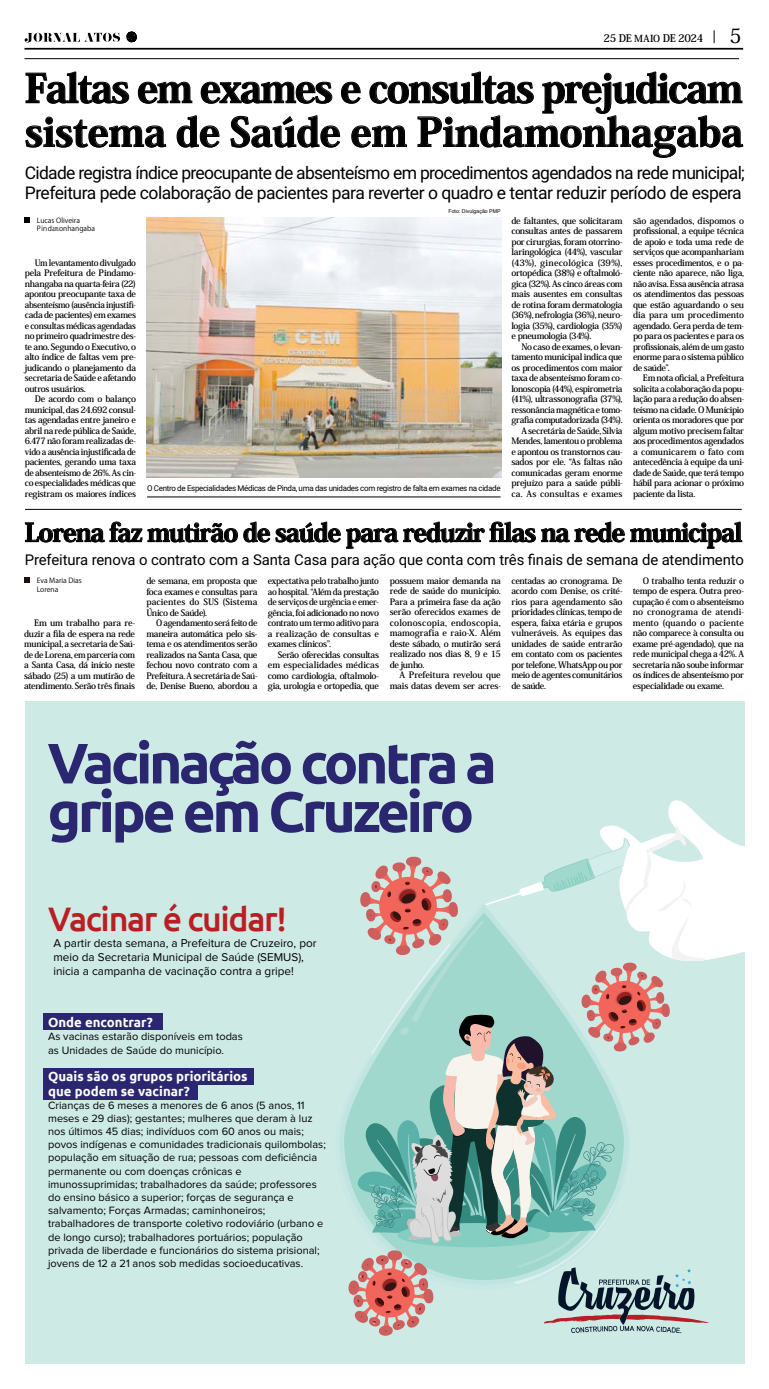
<style>
.page{position:relative;width:769px;height:1389px;background:#fff}
.page>*{position:absolute;margin:0;border:0;box-sizing:border-box;transform-origin:0 0}
.t1{font:700 56.88px/48.6px "Ubuntu";letter-spacing:-.06em;color:#2a2770}
.t2{font:800 39.38px/43.8px "Koz Min Pro";letter-spacing:-.04em;color:#000}
.t3{font:500 33.95px "Ubuntu";letter-spacing:-.04em;color:#ba1e24}
.t4{font:800 25.11px "Koz Min Pro";letter-spacing:-.04em;color:#000}
.t5{font:500 19.69px "Koz Min Pro";color:#000}
.t6{font:17.5px/20.1px "Roboto";letter-spacing:-.04em;color:#000}
.t7{font:14.88px "Roboto";letter-spacing:-.01em;color:#000}
.t8{font:700 13.21px/14.3px "Ubuntu";color:#fff}
.t9{font:11.72px/14.1px "Proxima Nova";color:#000}
.t10{font:11.03px/13.2px "Proxima Nova";color:#000}
.t11{font:700 10.5px "Koz Min Pro";letter-spacing:-.04em;color:#000}
.t12{font:700 8.75px/10.5px "Koz Min Pro";letter-spacing:-.035em;color:#000;text-align:justify}
.t13{font:700 8.75px/10.5px "Koz Min Pro";letter-spacing:-.035em;color:#000;text-align:justify;scale:.96 1}
.t14{font:700 8.75px/10.5px "Koz Min Pro";letter-spacing:-.015em;color:#000;text-align:right}
.t15{font:7.96px "Roboto";letter-spacing:-.04em;color:#000}
.t16{font:7px/8.8px "Koz Go Pro";color:#000}
.t17{font:5.25px "Arial";color:#000}
.s1{font-size:9.62px}
</style>
<div class="page">
<svg style="left:25px;top:33px;width:95px;height:10px"></svg>
<svg style="left:126px;top:31px;width:11px;height:11px"></svg>
<svg style="left:714px;top:30px;width:1px;height:13px"></svg>
<hr style="left:24px;top:48px;width:719px;height:2px;background:#000">
<hr style="left:24px;top:59px;width:715px;height:1px;background:#000">
<div style="left:25px;top:701px;width:719px;height:663px;background:#cdeae5"></div>
<svg style="left:340px;top:1105px;width:8px;height:82px"></svg>
<svg style="left:348px;top:800px;width:396px;height:536px"></svg>
<div style="left:43px;top:1014px;width:120px;height:16px;background:#2a2770"></div>
<div style="left:43px;top:1068px;width:211px;height:16px;background:#2a2770"></div>
<div style="left:43px;top:1083px;width:154px;height:16px;background:#2a2770"></div>
<svg style="left:26px;top:72px;width:717px;height:85px"></svg>
<svg style="left:25px;top:217px;width:5px;height:5px"></svg>
<hr style="left:147px;top:497px;width:354px;height:1px;background:#000">
<img style="left:147px;top:217px;width:354px;height:261px">
<hr style="left:25px;top:509px;width:717px;height:1px;background:#000">
<svg style="left:25px;top:522px;width:117px;height:20px"></svg>
<svg style="left:148px;top:523px;width:90px;height:19px"></svg>
<svg style="left:244px;top:522px;width:26px;height:20px"></svg>
<svg style="left:276px;top:522px;width:293px;height:26px"></svg>
<svg style="left:575px;top:522px;width:167px;height:26px"></svg>
<svg style="left:24px;top:577px;width:6px;height:6px"></svg>
<p class="t11" style="left:604px;top:31px;width:101px">25 DE <span class="s1">MAIO</span> DE 2024</p>
<h3 class="t5" style="left:730px;top:22px;width:14px">5</h3>
<h2 class="t2" style="left:25px;top:64px;width:720px">Faltas em exames e consultas prejudicam sistema de Saúde em Pindamonhagaba</h2>
<h3 class="t6" style="left:25px;top:162px;width:722px">Cidade registra índice preocupante de absenteísmo em procedimentos agendados na rede municipal;<br>Prefeitura pede colaboração de pacientes para reverter o quadro e tentar reduzir período de espera</h3>
<p class="t17" style="left:448px;top:208px;width:54px">Foto: Divulgação PMP</p>
<p class="t16" style="left:37px;top:216px;width:60px">Lucas Oliveira<br>Pindamonhangaba</p>
<p class="t12" style="left:633px;top:215px;width:113px">são agendados, dispomos o profissional, a equipe técnica de apoio e toda uma rede de serviços que acompanhariam esses procedimentos, e o pa&shy;ciente não aparece, não liga, não avisa. Essa ausência atrasa os atendimentos das pessoas que estão aguardando o seu dia para um procedimento agendado. Gera perda de tem&shy;po para os pacientes e para os profissionais, além de um gasto enorme para o sistema público de saúde”.</p>
<p class="t12" style="left:633px;top:372px;width:113px;text-indent:10px">Em nota oficial, a Prefeitura solicita a colaboração da popu&shy;lação para a redução do absen&shy;teísmo na cidade. O Munícipio orienta os moradores que por algum motivo precisem faltar aos procedimentos agendados a comunicarem o fato com antecedência à equipe da uni&shy;dade de Saúde, que terá tempo hábil para acionar o próximo paciente da lista.</p>
<p class="t12" style="left:511px;top:215px;width:113px">de faltantes, que solicitaram consultas antes de passarem por cirurgias, foram otorrino&shy;laringológica (44%), vascular (43%), ginecológica (39%), ortopédica (38%) e oftalmoló&shy;gica (32%). As cinco áreas com mais ausentes em consultas de rotina foram dermatologia (36%), nefrologia (36%), neuro&shy;logia (35%), cardiologia (35%) e pneumologia (34%).</p>
<p class="t12" style="left:511px;top:341px;width:113px;text-align:right">No caso de exames, o levan&shy;tamento municipal indica que os procedimentos com maior taxa de absenteísmo foram co&shy;lonoscopia (44%), espirometria (41%), ultrassonografia (37%), ressonância magnética e tomo&shy;grafia computadorizada (34%).<br>A secretária de Saúde, Silvia<br>Mendes, lamentou o problema e apontou os transtornos cau&shy;sados por ele. “As faltas não comunicadas geram enorme prejuízo para a saúde públi&shy;ca. As consultas e exames</p>
<h3 class="t4" style="left:25px;top:514px;width:719px">Lorena faz mutirão de saúde para reduzir filas na rede municipal</h3>
<h3 class="t7" style="left:25px;top:549px;width:720px">Prefeitura renova o contrato com a Santa Casa para ação que conta com três finais de semana de atendimento</h3>
<p class="t13" style="left:25px;top:257px;width:117px;text-indent:10px">Um levantamento divulgado pela Prefeitura de Pindamo&shy;nhangaba na quarta-feira (22) apontou preocupante taxa de absenteísmo (ausência injustifi&shy;cada de pacientes) em exames e consultas médicas agendadas no primeiro quadrimestre des&shy;te ano. Segundo o Executivo, o alto índice de faltas vem pre&shy;judicando o planejamento da secretaria de Saúde e afetando outros usuários.</p>
<p class="t12" style="left:25px;top:393px;width:113px;text-indent:10px">De acordo com o balanço municipal, das 24.692 consul&shy;tas agendadas entre janeiro e abril na rede pública de Saúde, 6.477 não foram realizadas de&shy;vido a ausência injustificada de pacientes, gerando uma taxa de absenteísmo de 26%. As cin&shy;co especialidades médicas que registram os maiores índices</p>
<p class="t15" style="left:147px;top:483px;width:355px">O Centro de Especialidades Médicas de Pinda, uma das unidades com registro de falta em exames na cidade</p>
<p class="t16" style="left:37px;top:576px;width:46px">Eva Maria Dias<br>Lorena</p>
<p class="t12" style="left:146px;top:575px;width:113px">de semana, em proposta que foca exames e consultas para pacientes do SUS (Sistema Único de Saúde).</p>
<p class="t13" style="left:146px;top:617px;width:117px;text-indent:10px">O agendamento será feito de maneira automática pelo sis&shy;tema e os atendimentos serão realizados na Santa Casa, que fechou novo contrato com a Prefeitura. A secretária de Saú&shy;de, Denise Bueno, abordou a</p>
<p class="t12" style="left:24px;top:617px;width:112px;text-indent:10px">Em um trabalho para re&shy;duzir a fila de espera na rede municipal, a secretaria de Saú&shy;de de Lorena, em parceria com a Santa Casa, dá início neste sábado (25) a um mutirão de atendimento. Serão três finais</p>
<p class="t13" style="left:268px;top:575px;width:117px">expectativa pelo trabalho junto ao hospital. “Além da prestação de serviços de urgência e emer&shy;gência, foi adicionado no novo contrato um termo aditivo para a realização de consultas e exames clínicos”.</p>
<p class="t12" style="left:268px;top:649px;width:113px;text-indent:10px">Serão oferecidas consultas em especialidades médicas como cardiologia, oftalmolo&shy;gia, urologia e ortopedia, que</p>
<p class="t12" style="left:390px;top:575px;width:113px">possuem maior demanda na rede de saúde do município.<br>Para a primeira fase da ação serão oferecidos exames de colonoscopia, endoscopia, mamografia e raio-X. Além deste sábado, o mutirão será realizado nos dias 8, 9 e 15 de junho.</p>
<p class="t14" style="left:390px;top:669px;width:113px">A Prefeitura revelou que mais datas devem ser acres-</p>
<p class="t12" style="left:511px;top:575px;width:113px">centadas ao cronograma. De acordo com Denise, os crité&shy;rios para agendamento são prioridades clínicas, tempo de espera, faixa etária e grupos vulneráveis. As equipes das unidades de saúde entrarão em contato com os pacientes por telefone, WhatsApp ou por meio de agentes comunitários de saúde.</p>
<p class="t12" style="left:633px;top:575px;width:113px;text-indent:10px">O trabalho tenta reduzir o tempo de espera. Outra preo&shy;cupação é com o absenteísmo no cronograma de atendi&shy;mento (quando o paciente não comparece à consulta ou exame pré-agendado), que na rede municipal chega a 42%. A secretaria não soube informar os índices de absenteísmo por especialidade ou exame.</p>
<h1 class="t1" style="left:47px;top:738px;width:451px">Vacinação contra a gripe em Cruzeiro</h1>
<h3 class="t3" style="left:48px;top:898px;width:240px">Vacinar é cuidar!</h3>
<h3 class="t9" style="left:53px;top:936px;width:265px">A partir desta semana, a Prefeitura de Cruzeiro, por meio da Secretaria Municipal de Saúde (SEMUS), inicia a campanha de vacinação contra a gripe!</h3>
<h3 class="t8" style="left:48px;top:1015px;width:106px">Onde encontrar?</h3>
<p class="t10" style="left:48px;top:1031px;width:196px">As vacinas estarão disponíveis em todas as Unidades de Saúde do município.</p>
<h3 class="t8" style="left:48px;top:1069px;width:201px">Quais são os grupos prioritários que podem se vacinar?</h3>
<p class="t10" style="left:48px;top:1099px;width:279px">Crianças de 6 meses a menores de 6 anos (5 anos, 11 meses e 29 dias); gestantes; mulheres que deram à luz nos últimos 45 dias; indivíduos com 60 anos ou mais; povos indígenas e comunidades tradicionais quilombolas; população em situação de rua; pessoas com deficiência permanente ou com doenças crônicas e imunossuprimidas; trabalhadores da saúde; professores do ensino básico a superior; forças de segurança e salvamento; Forças Armadas; caminhoneiros; trabalhadores de transporte coletivo rodoviário (urbano e de longo curso); trabalhadores portuários; população privada de liberdade e funcionários do sistema prisional; jovens de 12 a 21 anos sob medidas socioeducativas.</p>
</div>
